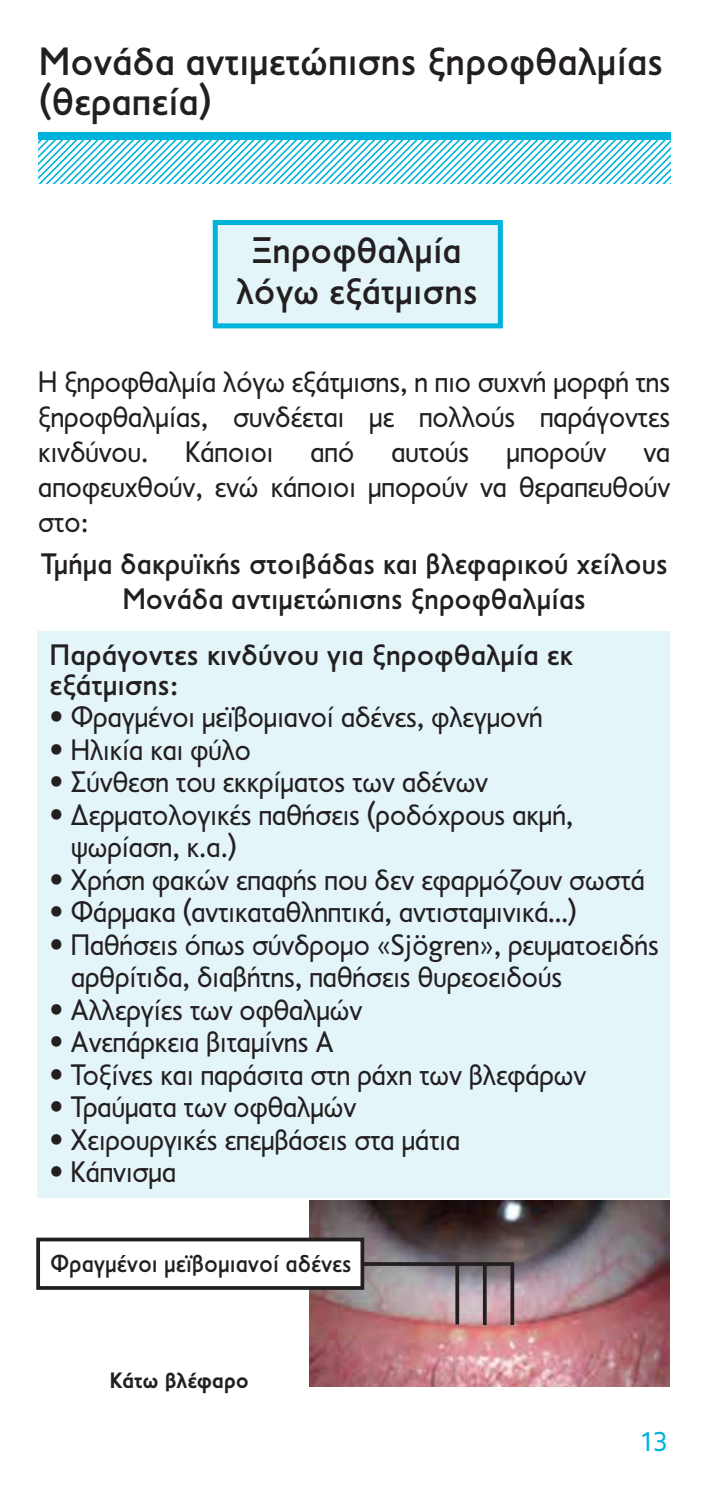
<style>
.page{position:relative;width:709px;height:1489px;background:#fff}
.page>*{position:absolute;margin:0;border:0;box-sizing:border-box;transform-origin:0 0}
.t1{font:500 40px/40px "PF Transport";color:#231f20}
.t2{font:500 37.5px/40px "PF Transport";color:#231f20;text-align:center}
.t3{font:30px/35px "PF Transport";color:#231f20;scale:.95 1}
.t4{font:500 30px/35px "PF Transport";color:#231f20;text-align:center}
.t5{font:27.5px "PF Transport";color:#00b3dc;scale:.95 1}
.t6{font:500 25px "PF Transport";color:#231f20;scale:.95 1}
.t7{font:700 22.5px "PF Transport";color:#231f20}
</style>
<div class="page">
<img style="left:309px;top:1200px;width:360px;height:186px">
<div style="left:38px;top:132px;width:632px;height:8px;background:#00b3dc"></div>
<svg style="left:38px;top:140px;width:632px;height:44px"></svg>
<div style="left:213px;top:220px;width:290px;height:108px;background:#e4f5fa;border:5px solid #00b3dc"></div>
<div style="left:37px;top:631px;width:633px;height:566px;background:#e4f5fa"></div>
<div style="left:36px;top:1237px;width:328px;height:52px;background:#fff;border:4px solid #231f20"></div>
<svg style="left:358px;top:1260px;width:158px;height:68px;background:#a58c92"></svg>
<hr style="left:483px;top:1263px;width:3px;height:61px;background:#231f20">
<svg style="left:455px;top:1262px;width:4px;height:62px"></svg>
<h1 class="t1" style="left:39px;top:41px;width:625px">Μονάδα αντιµετώπισης ξηροφθαλµίας (θεραπεία)</h1>
<p class="t2" style="left:236px;top:231px;width:243px">Ξηροφθαλµία λόγω εξάτµισης</p>
<p class="t3" style="left:38px;top:364px;width:666px;text-align:justify">Η ξηροφθαλµία λόγω εξάτµισης, η πιο συχνή µορφή της ξηροφθαλµίας, συνδέεται µε πολλούς παράγοντες κινδύνου. Κάποιοι από αυτούς µπορούν να αποφευχθούν, ενώ κάποιοι µπορούν να θεραπευθούν στο:</p>
<p class="t4" style="left:41px;top:546px;width:628px">Τµήµα δακρυϊκής στοιβάδας και βλεφαρικού χείλους<br>Μονάδα αντιµετώπισης ξηροφθαλµίας</p>
<p class="t4" style="left:50px;top:639px;width:524px;line-height:30px;text-align:left">Παράγοντες κινδύνου για ξηροφθαλµία εκ εξάτµισης:</p>
<p class="t3" style="left:50px;top:699px;width:520px">• Φραγµένοι µεϊβοµιανοί αδένες, φλεγµονή</p>
<p class="t3" style="left:50px;top:732px;width:213px">• Ηλικία και φύλο</p>
<p class="t3" style="left:50px;top:764px;width:463px">• Σύνθεση του εκκρίµατος των αδένων</p>
<p class="t3" style="left:71px;top:798px;width:530px;line-height:32.5px;text-indent:-21px">• ∆ερµατολογικές παθήσεις (ροδόχρους ακµή, ψωρίαση, κ.α.)</p>
<p class="t3" style="left:50px;top:862px;width:628px">• Χρήση φακών επαφής που δεν εφαρµόζουν σωστά</p>
<p class="t3" style="left:50px;top:894px;width:556px">• Φάρµακα (αντικαταθληπτικά, αντισταµινικά…)</p>
<p class="t3" style="left:71px;top:928px;width:620px;line-height:32.5px;text-indent:-21px">• Παθήσεις όπως σύνδροµο «Sjögren», ρευµατοειδής αρθρίτιδα, διαβήτης, παθήσεις θυρεοειδούς</p>
<p class="t3" style="left:50px;top:992px;width:330px">• Αλλεργίες των οφθαλµών</p>
<p class="t3" style="left:50px;top:1024px;width:300px">• Ανεπάρκεια βιταµίνης Α</p>
<p class="t3" style="left:50px;top:1057px;width:566px">• Τοξίνες και παράσιτα στη ράχη των βλεφάρων</p>
<p class="t3" style="left:50px;top:1089px;width:324px">• Τραύµατα των οφθαλµών</p>
<p class="t3" style="left:50px;top:1122px;width:433px">• Χειρουργικές επεµβάσεις στα µάτια</p>
<p class="t3" style="left:50px;top:1154px;width:135px">• Κάπνισµα</p>
<p class="t6" style="left:50px;top:1248px;width:319px">Φραγµένοι µεϊβοµιανοί αδένες</p>
<p class="t7" style="left:110px;top:1366px;width:141px">Κάτω βλέφαρο</p>
<p class="t5" style="left:638px;top:1425px;width:32px">13</p>
</div>
